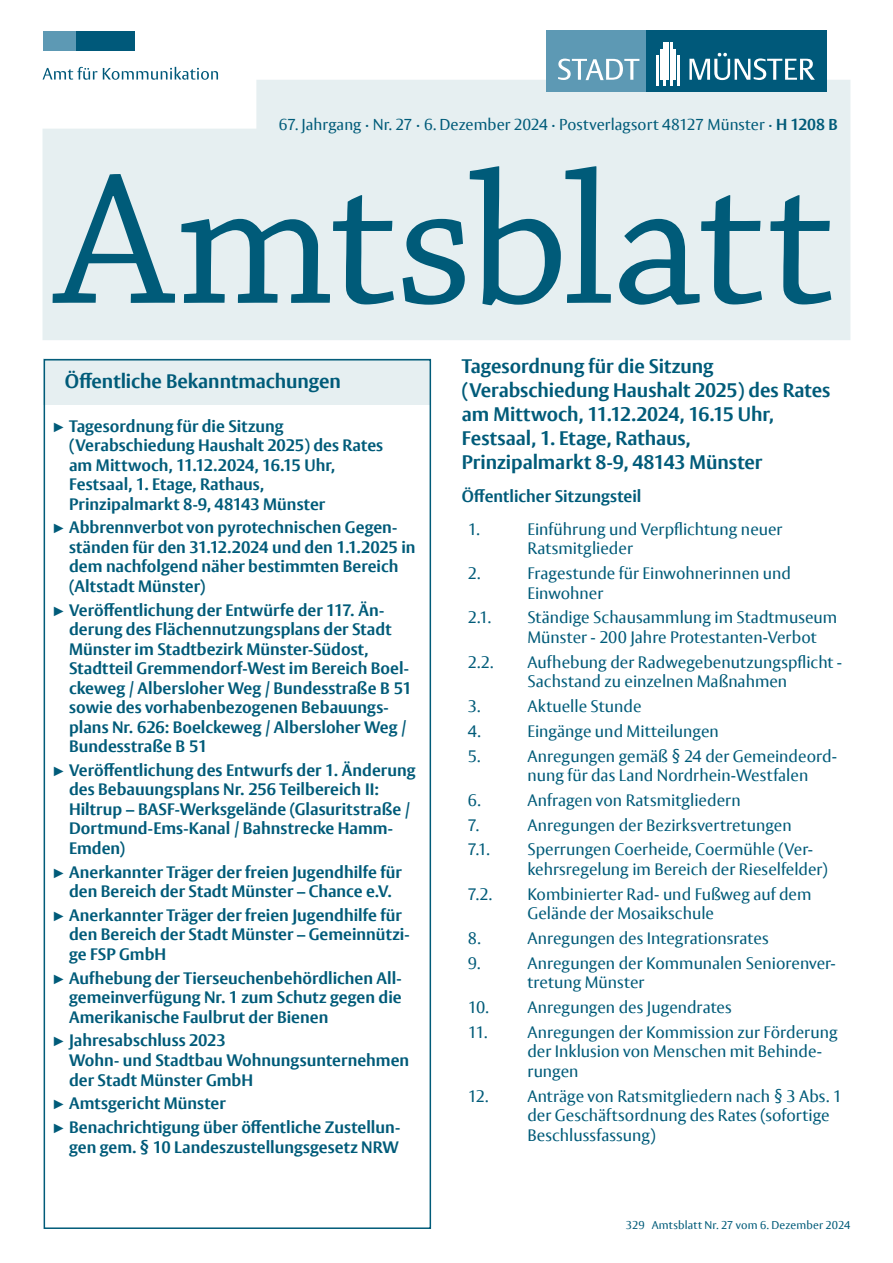
<style>
.page{position:relative;width:893px;height:1263px;background:#fff}
.page>*{position:absolute;margin:0;border:0;box-sizing:border-box;transform-origin:0 0}
.t1{font:195px "Chaparral Pro";letter-spacing:-.015em;color:#005b79}
.t2{font:700 19.5px/24px "Vesta Pro";letter-spacing:-.005em;color:#005b79}
.t3{font:700 16.5px/19.5px "Vesta Pro";color:#005b79}
.t4{font:16.5px/19.5px "Vesta Pro";color:#005b79}
.t5{font:15.75px "Vesta Pro";color:#005b79}
.t6{font:11.25px "Vesta Pro";letter-spacing:.015em;color:#005b79}
.s1{font-weight:700}
.s2{font-family:"Arial";font-size:13.5px}
</style>
<div class="page">
<div style="left:43px;top:80px;width:807px;height:260px;background:#e6eff1"></div>
<div style="left:44px;top:358px;width:387px;height:47px;background:#e6eff1"></div>
<div style="left:44px;top:359px;width:387px;height:870px;border:2px solid #005b79"></div>
<div style="left:546px;top:31px;width:100px;height:61px;background:#5d99b4"></div>
<div style="left:646px;top:31px;width:181px;height:61px;background:#00597a"></div>
<hr style="left:657px;top:55px;width:2px;height:31px;background:#fff">
<hr style="left:660px;top:49px;width:2px;height:31px;background:#fff">
<hr style="left:663px;top:42px;width:2px;height:44px;background:#fff">
<hr style="left:667px;top:42px;width:2px;height:38px;background:#fff">
<hr style="left:670px;top:42px;width:2px;height:44px;background:#fff">
<hr style="left:674px;top:49px;width:2px;height:31px;background:#fff">
<hr style="left:677px;top:55px;width:2px;height:31px;background:#fff">
<svg style="left:558px;top:59px;width:81px;height:21px"></svg>
<svg style="left:689px;top:53px;width:126px;height:27px"></svg>
<div style="left:44px;top:31px;width:32px;height:20px;background:#5d99b4"></div>
<div style="left:76px;top:31px;width:58px;height:20px;background:#00597a"></div>
<svg style="left:43px;top:67px;width:175px;height:13px"></svg>
<p class="t5" style="left:279px;top:115px;width:560px">67. Jahrgang · Nr. 27 · 6. Dezember 2024 · Postverlagsort 48127 Münster · <span class="s1">H 1208 B</span></p>
<h1 class="t1" style="left:55px;top:133px;width:781px">Amtsblatt</h1>
<p class="t2" style="left:65px;top:369px;width:278px">Öffentliche Bekanntmachungen</p>
<p class="t3" style="left:69px;top:416px;width:316px;text-indent:-17px"><span class="s2">►</span> Tagesordnung für die Sitzung (Verabschiedung Haushalt 2025) des Rates am Mittwoch, 11.12.2024, 16.15 Uhr, Festsaal, 1. Etage, Rathaus,<br>Prinzipalmarkt 8-9, 48143 Münster</p>
<p class="t3" style="left:69px;top:518px;width:348px;text-indent:-17px"><span class="s2">►</span> Abbrennverbot von pyrotechnischen Gegen&shy;ständen für den 31.12.2024 und den 1.1.2025 in dem nachfolgend näher bestimmten Bereich (Altstadt Münster)</p>
<p class="t3" style="left:69px;top:600px;width:344px;text-indent:-17px"><span class="s2">►</span> Veröffentlichung der Entwürfe der 117. Än&shy;derung des Flächennutzungsplans der Stadt Münster im Stadtbezirk Münster-Südost, Stadtteil Gremmendorf-West im Bereich Boel&shy;ckeweg / Albersloher Weg / Bundesstraße B 51 sowie des vorhabenbezogenen Bebauungs&shy;plans Nr. 626: Boelckeweg / Albersloher Weg / Bundesstraße B 51</p>
<p class="t3" style="left:69px;top:760px;width:348px;text-indent:-17px"><span class="s2">►</span> Veröffentlichung des Entwurfs der 1. Änderung des Bebauungsplans Nr. 256 Teilbereich II:<br>Hiltrup – BASF-Werksgelände (Glasuritstraße / Dortmund-Ems-Kanal / Bahnstrecke Hamm-Emden)</p>
<p class="t3" style="left:52px;top:862px;width:351px;text-align:center"><span class="s2">►</span> Anerkannter Träger der freien Jugendhilfe für den Bereich der Stadt Münster – Chance e.V.</p>
<p class="t3" style="left:69px;top:905px;width:342px;text-indent:-17px"><span class="s2">►</span> Anerkannter Träger der freien Jugendhilfe für den Bereich der Stadt Münster – Gemeinnützi&shy;ge FSP GmbH</p>
<p class="t3" style="left:69px;top:968px;width:334px;text-align:justify;text-indent:-17px"><span class="s2">►</span> Aufhebung der Tierseuchenbehördlichen All&shy;gemeinverfügung Nr. 1 zum Schutz gegen die Amerikanische Faulbrut der Bienen</p>
<p class="t3" style="left:69px;top:1031px;width:342px;text-indent:-17px"><span class="s2">►</span> Jahresabschluss 2023<br>Wohn- und Stadtbau Wohnungsunternehmen der Stadt Münster GmbH</p>
<p class="t3" style="left:52px;top:1091px;width:350px;line-height:23.7px"><span class="s2">►</span> Amtsgericht Münster<br><span class="s2">►</span> Benachrichtigung über öffentliche Zustellun-</p>
<p class="t3" style="left:69px;top:1137px;width:331px">gen gem. § 10 Landeszustellungsgesetz NRW</p>
<p class="t2" style="left:462px;top:354px;width:370px">Tagesordnung für die Sitzung (Verabschiedung Haushalt 2025) des Rates am Mittwoch, 11.12.2024, 16.15 Uhr, Festsaal, 1. Etage, Rathaus,<br>Prinzipalmarkt 8-9, 48143 Münster</p>
<p class="t3" style="left:462px;top:486px;width:181px">Öffentlicher Sitzungsteil</p>
<p class="t4" style="left:468px;top:519px;width:13px">1.</p>
<p class="t4" style="left:527px;top:519px;width:257px">Einführung und Verpflichtung neuer<br>Ratsmitglieder</p>
<p class="t4" style="left:468px;top:563px;width:14px">2.</p>
<p class="t4" style="left:527px;top:563px;width:265px">Fragestunde für Einwohnerinnen und<br>Einwohner</p>
<p class="t4" style="left:468px;top:608px;width:25px">2.1.</p>
<p class="t4" style="left:527px;top:608px;width:311px">Ständige Schausammlung im Stadtmuseum<br>Münster - 200 Jahre Protestanten-Verbot</p>
<p class="t4" style="left:468px;top:652px;width:27px">2.2.</p>
<p class="t4" style="left:527px;top:652px;width:316px">Aufhebung der Radwegebenutzungspflicht -<br>Sachstand zu einzelnen Maßnahmen</p>
<p class="t4" style="left:468px;top:696px;width:14px">3.</p>
<p class="t4" style="left:527px;top:696px;width:115px">Aktuelle Stunde</p>
<p class="t4" style="left:468px;top:721px;width:14px">4.</p>
<p class="t4" style="left:527px;top:721px;width:193px">Eingänge und Mitteilungen</p>
<p class="t4" style="left:468px;top:746px;width:14px">5.</p>
<p class="t4" style="left:527px;top:746px;width:311px">Anregungen gemäß § 24 der Gemeindeord&shy;nung für das Land Nordrhein-Westfalen</p>
<p class="t4" style="left:468px;top:790px;width:14px">6.</p>
<p class="t4" style="left:527px;top:790px;width:215px">Anfragen von Ratsmitgliedern</p>
<p class="t4" style="left:468px;top:815px;width:13px">7.</p>
<p class="t4" style="left:527px;top:815px;width:266px">Anregungen der Bezirksvertretungen</p>
<p class="t4" style="left:468px;top:840px;width:23px">7.1.</p>
<p class="t4" style="left:527px;top:840px;width:302px">Sperrungen Coerheide, Coermühle (Ver&shy;kehrsregelung im Bereich der Rieselfelder)</p>
<p class="t4" style="left:468px;top:884px;width:26px">7.2.</p>
<p class="t4" style="left:527px;top:884px;width:286px">Kombinierter Rad- und Fußweg auf dem<br>Gelände der Mosaikschule</p>
<p class="t4" style="left:468px;top:928px;width:14px">8.</p>
<p class="t4" style="left:527px;top:928px;width:243px">Anregungen des Integrationsrates</p>
<p class="t4" style="left:468px;top:953px;width:14px">9.</p>
<p class="t4" style="left:527px;top:953px;width:310px">Anregungen der Kommunalen Seniorenver&shy;tretung Münster</p>
<p class="t4" style="left:468px;top:994px;width:265px;line-height:24.8px">10. Anregungen des Jugendrates<br>11.</p>
<p class="t4" style="left:527px;top:1022px;width:312px">Anregungen der Kommission zur Förderung der Inklusion von Menschen mit Behinde&shy;rungen</p>
<p class="t4" style="left:527px;top:1086px;width:316px;text-indent:-60px">12. Anträge von Ratsmitgliedern nach § 3 Abs. 1 der Geschäftsordnung des Rates (sofortige<br>Beschlussfassung)</p>
<p class="t6" style="left:626px;top:1218px;width:226px">329 Amtsblatt Nr. 27 vom 6. Dezember 2024</p>
</div>
